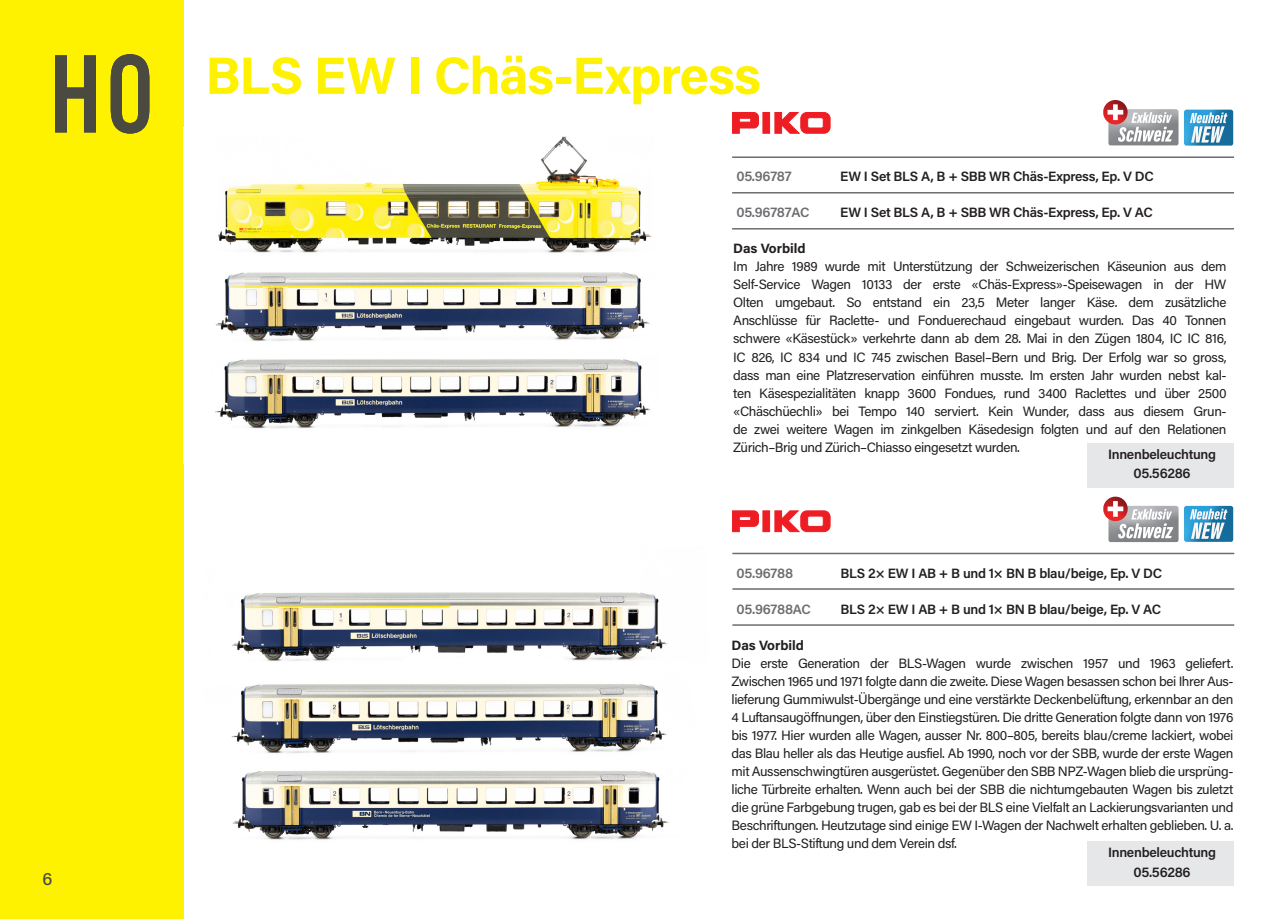
<style>
.page{position:relative;width:1276px;height:919px;background:#fff}
.page>*{position:absolute;margin:0;border:0;box-sizing:border-box;transform-origin:0 0}
.t1{font:115.65px "Alternate Got No 3 D";color:#4a4a40}
.Produktname{font:700 52.5px "Acumin Pro";letter-spacing:-.02em;color:#fef200}
.t2{font:500 18px "Acumin Pro";color:#4a4a40}
.t3{font:13.5px/18px "Acumin Pro";letter-spacing:-.03em;color:#231f20;text-align:justify}
.Produktname-2{font:600 13.5px "Acumin Pro";letter-spacing:-.02em;color:#231f20}
.Produktname-3{font:600 13.5px "Acumin Pro";letter-spacing:-.02em;color:#6c6d70}
.Text{font:700 13.5px "Acumin Pro";color:#231f20}
</style>
<div class="page">
<hr style="left:1275px;top:0;width:1px;height:487px;background:#d1d2d4">
<div style="left:0;top:0;width:184px;height:918px;background:#fef200"></div>
<img style="left:231px;top:592px;width:438px;height:248px">
<img style="left:215px;top:136px;width:437px;height:293px">
<img style="left:1184px;top:110px;width:49px;height:36px">
<svg style="left:1189px;top:112px;width:38px;height:30px"></svg>
<img style="left:1184px;top:506px;width:49px;height:36px">
<svg style="left:1189px;top:508px;width:38px;height:30px"></svg>
<hr style="left:732px;top:552px;width:502px;height:2px;background:#6c6d70">
<hr style="left:732px;top:588px;width:502px;height:1px;background:#6c6d70">
<hr style="left:732px;top:624px;width:502px;height:1px;background:#6c6d70">
<hr style="left:732px;top:156px;width:502px;height:2px;background:#6c6d70">
<hr style="left:732px;top:192px;width:502px;height:1px;background:#6c6d70">
<hr style="left:732px;top:228px;width:502px;height:1px;background:#6c6d70">
<img style="left:1108px;top:109px;width:70px;height:36px">
<img style="left:1103px;top:100px;width:22px;height:21px">
<svg style="left:1107px;top:104px;width:66px;height:38px"></svg>
<img style="left:1108px;top:506px;width:70px;height:36px">
<img style="left:1103px;top:496px;width:22px;height:22px">
<svg style="left:1107px;top:501px;width:66px;height:37px"></svg>
<svg style="left:732px;top:112px;width:26px;height:21px"></svg>
<div style="left:763px;top:112px;width:6px;height:21px;background:#ee1d23"></div>
<svg style="left:774px;top:112px;width:56px;height:21px"></svg>
<svg style="left:732px;top:510px;width:26px;height:22px"></svg>
<div style="left:763px;top:510px;width:6px;height:21px;background:#ee1d23"></div>
<svg style="left:774px;top:510px;width:56px;height:22px"></svg>
<div style="left:1086px;top:443px;width:147px;height:44px;background:#e6e7e9"></div>
<div style="left:1086px;top:841px;width:147px;height:44px;background:#e6e7e9"></div>
<p class="t1" style="left:49px;top:33px;width:106px">H0</p>
<p class="t2" style="left:43px;top:866px;width:11px">6</p>
<p class="Produktname" style="left:205px;top:39px;width:557px">BLS EW I Chäs-Express</p>
<p class="Produktname-3" style="left:736px;top:167px;width:57px">05.96787</p>
<p class="Produktname-2" style="left:840px;top:167px;width:315px">EW I Set BLS A, B + SBB WR Chäs-Express, Ep. V DC</p>
<p class="Produktname-3" style="left:736px;top:203px;width:75px">05.96787AC</p>
<p class="Produktname-2" style="left:840px;top:203px;width:314px">EW I Set BLS A, B + SBB WR Chäs-Express, Ep. V AC</p>
<p class="Text" style="left:733px;top:239px;width:74px">Das Vorbild</p>
<p class="t3" style="left:733px;top:257px;width:495px">Im Jahre 1989 wurde mit Unterstützung der Schweizerischen Käseunion aus dem Self-Service Wagen 10133 der erste «Chäs-Express»-Speisewagen in der HW Olten umgebaut. So entstand ein 23,5 Meter langer Käse. dem zusätzliche Anschlüsse für Raclette- und Fonduerechaud eingebaut wurden. Das 40 Tonnen schwere «Käsestück» verkehrte dann ab dem 28. Mai in den Zügen 1804, IC IC 816, IC 826, IC 834 und IC 745 zwischen Basel–Bern und Brig. Der Erfolg war so gross, dass man eine Platzreservation einführen musste. Im ersten Jahr wurden nebst kal&shy;ten Käsespezialitäten knapp 3600 Fondues, rund 3400 Raclettes und über 2500 «Chäschüechli» bei Tempo 140 serviert. Kein Wunder, dass aus diesem Grun&shy;de zwei weitere Wagen im zinkgelben Käsedesign folgten und auf den Relationen Zürich–Brig und Zürich–Chiasso eingesetzt wurden.</p>
<p class="Produktname-2" style="left:1108px;top:444px;width:109px">Innenbeleuchtung</p>
<p class="Produktname-2" style="left:1133px;top:464px;width:59px">05.56286</p>
<p class="Produktname-3" style="left:736px;top:563px;width:58px">05.96788</p>
<p class="Produktname-2" style="left:840px;top:563px;width:323px">BLS 2× EW I AB + B und 1× BN B blau/beige, Ep. V DC</p>
<p class="Produktname-3" style="left:736px;top:599px;width:76px">05.96788AC</p>
<p class="Produktname-2" style="left:840px;top:599px;width:322px">BLS 2× EW I AB + B und 1× BN B blau/beige, Ep. V AC</p>
<p class="Text" style="left:731px;top:635px;width:74px">Das Vorbild</p>
<p class="t3" style="left:731px;top:653px;width:503px">Die erste Generation der BLS-Wagen wurde zwischen 1957 und 1963 geliefert.<br>Zwischen 1965 und 1971 folgte dann die zweite. Diese Wagen besassen schon bei Ihrer Aus&shy;lieferung Gummiwulst-Übergänge und eine verstärkte Deckenbelüftung, erkennbar an den 4 Luftansaugöffnungen, über den Einstiegstüren. Die dritte Generation folgte dann von 1976 bis 1977. Hier wurden alle Wagen, ausser Nr. 800–805, bereits blau/creme lackiert, wobei das Blau heller als das Heutige ausfiel. Ab 1990, noch vor der SBB, wurde der erste Wagen mit Aussenschwingtüren ausgerüstet. Gegenüber den SBB NPZ-Wagen blieb die ursprüng&shy;liche Türbreite erhalten. Wenn auch bei der SBB die nichtumgebauten Wagen bis zuletzt die grüne Farbgebung trugen, gab es bei der BLS eine Vielfalt an Lackierungsvarianten und Beschriftungen. Heutzutage sind einige EW I-Wagen der Nachwelt erhalten geblieben. U. a. bei der BLS-Stiftung und dem Verein dsf.</p>
<p class="Produktname-2" style="left:1108px;top:843px;width:109px">Innenbeleuchtung</p>
<p class="Produktname-2" style="left:1133px;top:862px;width:59px">05.56286</p>
</div>
